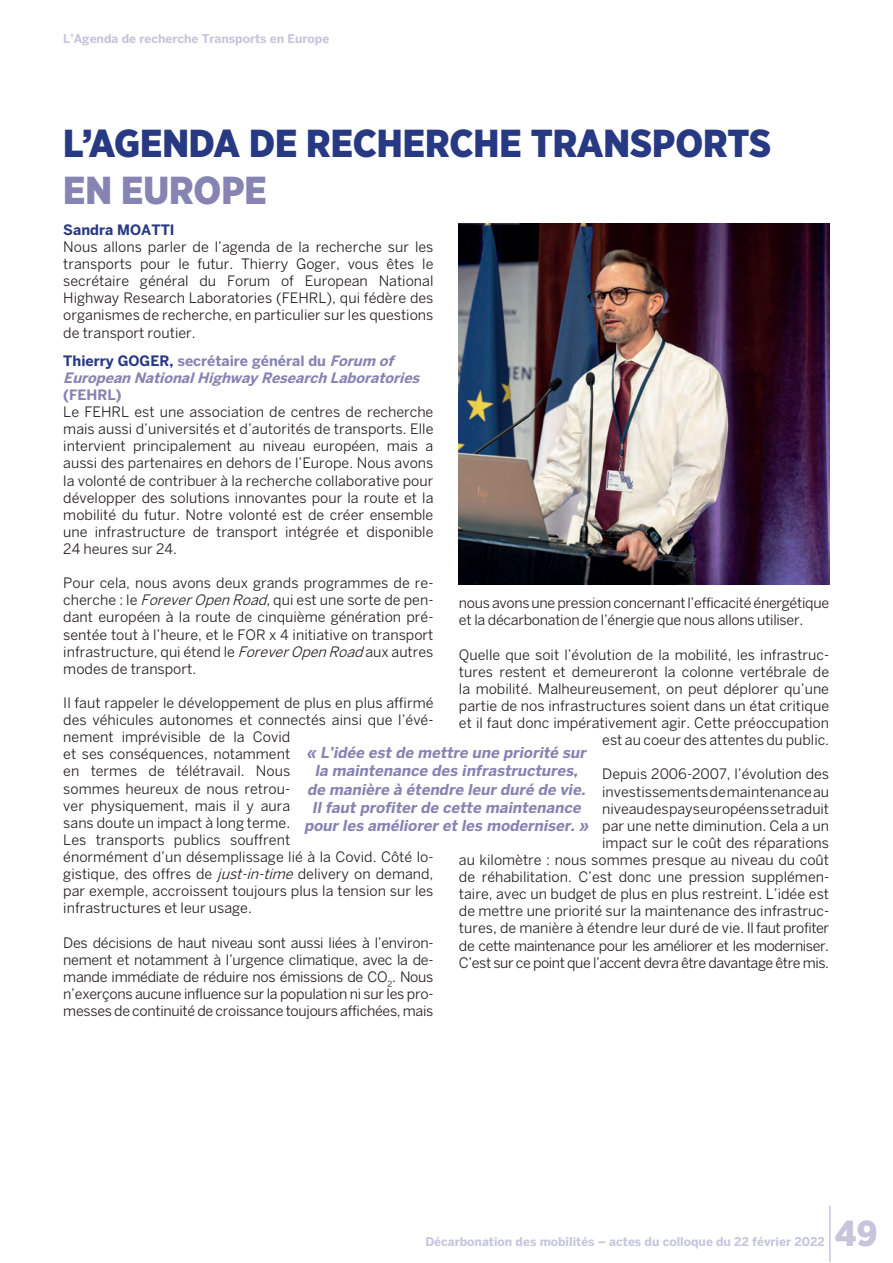
<style>
.page{position:relative;width:893px;height:1263px;background:#fff}
.page>*{position:absolute;margin:0;border:0;box-sizing:border-box;transform-origin:0 0}
.t1{font:900 39px "Gotham Narrow";color:#283983}
.t2{font:900 39px "Gotham Narrow";color:#8684b2}
.t3{font:900 36px "Gotham Narrow";color:#c6c5dc}
.t4{font:italic 700 15px/18px "Benton Sans";color:#8684b2;text-align:center}
.t5{font:14.25px/17.1px "Benton Sans";color:#231f20;text-align:justify}
.t6{font:14.25px/17.1px "Benton Sans";letter-spacing:-.02em;color:#231f20}
.t7{font:italic 700 14.25px/17.1px "Benton Sans";color:#8684b2}
.t8{font:700 14.25px "Benton Sans";color:#283983}
.t9{font:700 14.25px "Benton Sans";color:#8684b2}
.t10{font:700 12px "Benton Sans";color:#c6c5dc}
.s1{font-style:normal;color:#283983}
.s2{font-style:normal}
.s3{font-style:italic}
</style>
<div class="page">
<hr style="left:829px;top:1205px;width:1px;height:56px;background:#c6c5dc">
<img style="left:459px;top:223px;width:370px;height:361px">
<p class="t10" style="left:63px;top:31px;width:267px">L’Agenda de recherche Transports en Europe</p>
<h1 class="t1" style="left:63px;top:118px;width:709px">L’AGENDA DE RECHERCHE TRANSPORTS</h1>
<h1 class="t2" style="left:63px;top:165px;width:205px">EN EUROPE</h1>
<p class="t8" style="left:63px;top:221px;width:113px">Sandra MOATTI</p>
<p class="t5" style="left:63px;top:238px;width:371px">Nous allons parler de l’agenda de la recherche sur les transports pour le futur. Thierry Goger, vous êtes le secrétaire général du Forum of European National Highway Research Laboratories (FEHRL), qui fédère des organismes de recherche, en particulier sur les questions de transport routier.</p>
<p class="t7" style="left:63px;top:352px;width:362px"><span class="s1">Thierry GOGER,</span> <span class="s2">secrétaire général du</span> Forum of<br>European NationalHighway Research Laboratories</p>
<p class="t9" style="left:63px;top:386px;width:60px">(FEHRL)</p>
<p class="t5" style="left:63px;top:403px;width:371px">Le FEHRL est une association de centres de recherche mais aussi d’universités et d’autorités de transports. Elle intervient principalement au niveau européen, mais a aussi des partenaires en dehors de l’Europe. Nous avons la volonté de contribuer à la recherche collaborative pour développer des solutions innovantes pour la route et la mobilité du futur. Notre volonté est de créer ensemble une infrastructure de transport intégrée et disponible 24 heures sur 24.</p>
<p class="t5" style="left:63px;top:574px;width:371px">Pour cela, nous avons deux grands programmes de re&shy;cherche : le <span class="s3">ForeverOpen Road</span>, qui est une sorte de pen&shy;dant européen à la route de cinquième génération pré&shy;sentée tout à l’heure, et le FOR x 4 initiative on transport infrastructure, qui étend le <span class="s3">ForeverOpen Road</span> aux autres modes de transport.</p>
<p class="t5" style="left:63px;top:694px;width:371px;text-align:left">Il faut rappeler le développement de plus en plus affirmé des véhicules autonomes et connectés ainsi que l’évé&shy;nement imprévisible de la Covid<br>et ses conséquences, notamment<br>en termes de télétravail. Nous<br>sommes heureux de nous retrou-<br>ver physiquement, mais il y aura<br>sans doute un impact à long terme.<br>Les transports publics souffrent<br>énormément d’un désemplissage lié à la Covid. Côté lo&shy;gistique, des offres de <span class="s3">just-in-time</span>delivery on demand, par exemple, accroissent toujours plus la tension sur les infrastructures et leur usage.</p>
<p class="t5" style="left:63px;top:933px;width:371px">Des décisions de haut niveau sont aussi liées à l’environ&shy;nement et notamment à l’urgence climatique, avec la de&shy;mande immédiate de réduire nos émissions de CO<sub>2</sub>. Nous n’exerçons aucune influence sur la population ni sur les pro&shy;messes de continuité de croissance toujours affichées, mais</p>
<p class="t6" style="left:459px;top:594px;width:371px">nous avons une pression concernant l’efficacité énergétique et la décarbonation de l’énergie que nous allons utiliser.</p>
<p class="t5" style="left:459px;top:645px;width:371px;text-align:right">Quelle que soit l’évolution de la mobilité, les infrastruc&shy;tures restent et demeureront la colonne vertébrale de la mobilité. Malheureusement, on peut déplorer qu’une partie de nos infrastructures soient dans un état critique et il faut donc impérativement agir. Cette préoccupation est au coeur des attentes du public.</p>
<p class="t5" style="left:459px;top:765px;width:371px;text-align:right">Depuis 2006-2007, l’évolution des<br>investissements de maintenance au<br>niveau des pays européens se traduit<br>par une nette diminution. Cela a un<br>impact sur le coût des réparations<br>au kilomètre : nous sommes presque au niveau du coût de réhabilitation. C’est donc une pression supplémen&shy;taire, avec un budget de plus en plus restreint. L’idée est de mettre une priorité sur la maintenance des infrastruc&shy;tures, de manière à étendre leur duré de vie. Il faut profiter de cette maintenance pour les améliorer et les moderniser.<br>C’est sur ce point que l’accent devra être davantage être mis.</p>
<p class="t4" style="left:304px;top:743px;width:289px">« L’idée est de mettre une priorité sur la maintenance des infrastructures, de manière à étendre leur duré de vie.<br>Il faut profiter de cette maintenance pour les améliorer et les moderniser. »</p>
<p class="t10" style="left:425px;top:1234px;width:401px">Décarbonation des mobilités – actes du colloque du 22 février 2022</p>
<h2 class="t3" style="left:834px;top:1209px;width:44px">49</h2>
</div>
